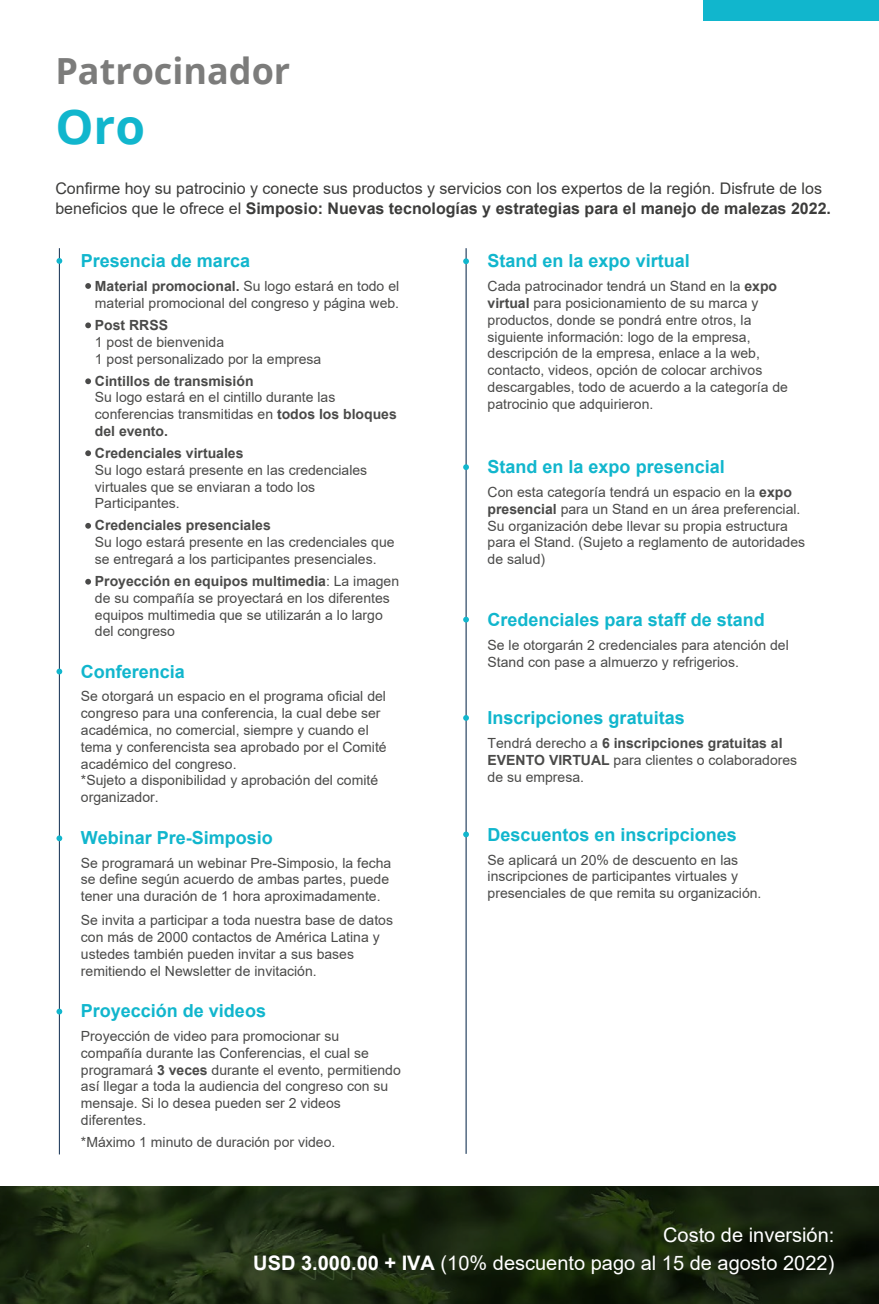
<style>
.page{position:relative;width:879px;height:1304px;background:#fff}
.page>*{position:absolute;margin:0;border:0;box-sizing:border-box;transform-origin:0 0}
.t1{font:700 48px "Open Sans";color:#11b6cd}
.t2{font:700 36px "Open Sans";color:#7c7c7b}
.t3{font:20px/28px "Arial";color:#fff;text-align:right}
.t4{font:700 18px "Arial";color:#11b6cd}
.t5{font:16px/19.2px "Arial";color:#3c3c3b}
.t6{font:14px/16.8px "Arial";color:#4a4a49}
.t7{font:700 14px "Arial";color:#4a4a49}
.s1{font-weight:700}
</style>
<div class="page">
<svg style="left:0;top:1186px;width:879px;height:118px;background:#1a280f"></svg>
<hr style="left:59px;top:248px;width:1px;height:906px;background:#173455">
<hr style="left:465px;top:248px;width:1px;height:906px;background:#173455">
<svg style="left:85px;top:283px;width:6px;height:6px"></svg>
<svg style="left:85px;top:322px;width:6px;height:6px"></svg>
<svg style="left:85px;top:378px;width:6px;height:6px"></svg>
<svg style="left:85px;top:450px;width:6px;height:6px"></svg>
<svg style="left:85px;top:523px;width:6px;height:6px"></svg>
<svg style="left:85px;top:579px;width:6px;height:6px"></svg>
<svg style="left:56px;top:258px;width:6px;height:6px"></svg>
<svg style="left:463px;top:617px;width:6px;height:5px"></svg>
<svg style="left:463px;top:715px;width:6px;height:6px"></svg>
<svg style="left:463px;top:832px;width:6px;height:5px"></svg>
<svg style="left:463px;top:258px;width:6px;height:6px"></svg>
<svg style="left:463px;top:464px;width:6px;height:6px"></svg>
<svg style="left:56px;top:835px;width:6px;height:6px"></svg>
<svg style="left:56px;top:1009px;width:6px;height:5px"></svg>
<svg style="left:56px;top:669px;width:6px;height:5px"></svg>
<div style="left:703px;top:0;width:176px;height:20px;background:#11b6cd"></div>
<h2 class="t2" style="left:55px;top:45px;width:236px">Patrocinador</h2>
<h1 class="t1" style="left:55px;top:92px;width:91px">Oro</h1>
<p class="t5" style="left:55px;top:179px;width:777px">Confirme hoy su patrocinio y conecte sus productos y servicios con los expertos de la región. Disfrute de los beneficios que le ofrece el <span class="s1">Simposio: Nuevas tecnologías y estrategias para el manejo de malezas 2022.</span></p>
<p class="t4" style="left:81px;top:248px;width:171px">Presencia de marca</p>
<p class="t6" style="left:95px;top:278px;width:306px"><span class="s1">Material promocional.</span> Su logo estará en todo el material promocional del congreso y página web.</p>
<p class="t7" style="left:95px;top:315px;width:75px">Post RRSS</p>
<p class="t6" style="left:95px;top:333px;width:228px">1 post de bienvenida<br>1 post personalizado por la empresa</p>
<p class="t7" style="left:95px;top:371px;width:160px">Cintillos de transmisión</p>
<p class="t6" style="left:95px;top:389px;width:303px">Su logo estará en el cintillo durante las conferencias transmitidas en <span class="s1">todos los bloques del evento.</span></p>
<p class="t7" style="left:95px;top:443px;width:150px">Credenciales virtuales</p>
<p class="t6" style="left:95px;top:461px;width:274px">Su logo estará presente en las credenciales virtuales que se enviaran a todo los<br>Participantes.</p>
<p class="t7" style="left:95px;top:516px;width:177px">Credenciales presenciales</p>
<p class="t6" style="left:95px;top:534px;width:301px">Su logo estará presente en las credenciales que se entregará a los participantes presenciales.</p>
<p class="t6" style="left:95px;top:572px;width:306px"><span class="s1">Proyección en equipos multimedia</span>: La imagen de su compañía se proyectará en los diferentes equipos multimedia que se utilizarán a lo largo del congreso</p>
<p class="t4" style="left:81px;top:658px;width:106px">Conferencia</p>
<p class="t6" style="left:81px;top:688px;width:307px">Se otorgará un espacio en el programa oficial del congreso para una conferencia, la cual debe ser académica, no comercial, siempre y cuando el tema y conferencista sea aprobado por el Comité académico del congreso.<br>*Sujeto a disponibilidad y aprobación del comité organizador.</p>
<p class="t4" style="left:81px;top:825px;width:194px">Webinar Pre-Simposio</p>
<p class="t6" style="left:81px;top:854px;width:312px">Se programará un webinar Pre-Simposio, la fecha se define según acuerdo de ambas partes, puede tener una duración de 1 hora aproximadamente.</p>
<p class="t6" style="left:81px;top:912px;width:314px">Se invita a participar a toda nuestra base de datos con más de 2000 contactos de América Latina y ustedes también pueden invitar a sus bases remitiendo el Newsletter de invitación.</p>
<p class="t4" style="left:81px;top:998px;width:187px">Proyección de videos</p>
<p class="t6" style="left:81px;top:1027px;width:321px">Proyección de video para promocionar su compañía durante las Conferencias, el cual se programará <span class="s1">3 veces</span> durante el evento, permitiendo así llegar a toda la audiencia del congreso con su mensaje. Si lo desea pueden ser 2 videos diferentes.</p>
<p class="t6" style="left:81px;top:1133px;width:256px">*Máximo 1 minuto de duración por video.</p>
<p class="t4" style="left:487px;top:248px;width:204px">Stand en la expo virtual</p>
<p class="t6" style="left:487px;top:278px;width:302px">Cada patrocinador tendrá un Stand en la <span class="s1">expo virtual</span> para posicionamiento de su marca y productos, donde se pondrá entre otros, la siguiente información: logo de la empresa, descripción de la empresa, enlace a la web, contacto, videos, opción de colocar archivos descargables, todo de acuerdo a la categoría de patrocinio que adquirieron.</p>
<p class="t4" style="left:487px;top:454px;width:239px">Stand en la expo presencial</p>
<p class="t6" style="left:487px;top:484px;width:319px">Con esta categoría tendrá un espacio en la <span class="s1">expo presencial</span> para un Stand en un área preferencial.<br>Su organización debe llevar su propia estructura para el Stand. (Sujeto a reglamento de autoridades de salud)</p>
<p class="t4" style="left:487px;top:607px;width:279px">Credenciales para staff de stand</p>
<p class="t6" style="left:487px;top:636px;width:303px">Se le otorgarán 2 credenciales para atención del<br>Stand con pase a almuerzo y refrigerios.</p>
<p class="t4" style="left:487px;top:705px;width:199px">Inscripciones gratuitas</p>
<p class="t6" style="left:487px;top:735px;width:311px">Tendrá derecho a <span class="s1">6 inscripciones gratuitas al<br>EVENTO VIRTUAL</span> para clientes o colaboradores de su empresa.</p>
<p class="t4" style="left:487px;top:822px;width:251px">Descuentos en inscripciones</p>
<p class="t6" style="left:487px;top:851px;width:275px">Se aplicará un 20% de descuento en las inscripciones de participantes virtuales y presenciales de que remita su organización.</p>
<h3 class="t3" style="left:253px;top:1220px;width:582px">Costo de inversión:<br><span class="s1">USD 3.000.00 + IVA</span> (10% descuento pago al 15 de agosto 2022)</h3>
</div>
